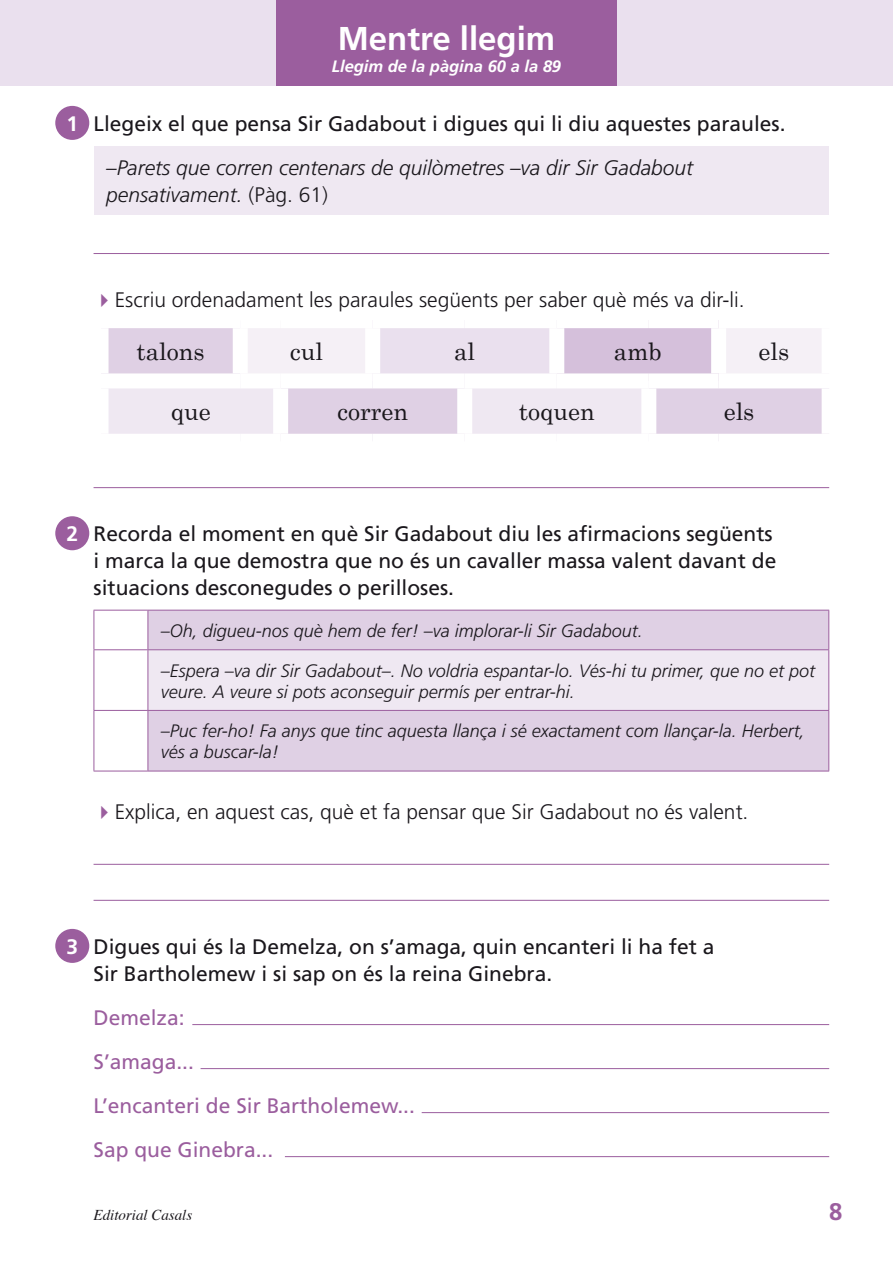
<style>
.page{position:relative;width:893px;height:1263px;background:#fff}
.page>*{position:absolute;margin:0;border:0;box-sizing:border-box;transform-origin:0 0}
.t1{font:700 33px "Frutiger";color:#fff}
.t2{font:24px "Century Schoolbook";color:#1a171c}
.t3{font:700 24px "Frutiger";color:#9b5e9e}
.t4{font:21px/27px "Frutiger";color:#1a171c}
.t5{font:300 21px "Frutiger";color:#1a171c}
.t6{font:italic 300 21px/27px "Frutiger";color:#1a171c}
.t7{font:21px/44px "Frutiger";color:#9b5e9e}
.t8{font:700 21px "Frutiger";color:#fff}
.t9{font:italic 300 18px/21px "Frutiger";color:#1a171c}
.t10{font:italic 700 16.5px "Frutiger";color:#fff}
.t11{font:italic 15px "Times";color:#1a171c}
.s1{font-style:normal}
.s2{color:#9b5e9e}
</style>
<div class="page">
<div style="left:0;top:0;width:893px;height:85px;background:#eae0ee"></div>
<div style="left:276px;top:0;width:341px;height:85px;background:#9b5e9e"></div>
<hr style="left:94px;top:253px;width:735px;height:1px;background:#9b5e9e">
<hr style="left:94px;top:487px;width:735px;height:1px;background:#9b5e9e">
<hr style="left:94px;top:864px;width:735px;height:1px;background:#9b5e9e">
<hr style="left:94px;top:900px;width:735px;height:1px;background:#9b5e9e">
<div style="left:94px;top:146px;width:734px;height:69px;background:#efe8f2"></div>
<svg style="left:109px;top:328px;width:713px;height:106px"></svg>
<div style="left:233px;top:328px;width:15px;height:45px;background:#fff"></div>
<div style="left:365px;top:328px;width:15px;height:45px;background:#fff"></div>
<div style="left:549px;top:328px;width:15px;height:45px;background:#fff"></div>
<div style="left:711px;top:328px;width:15px;height:45px;background:#fff"></div>
<div style="left:94px;top:373px;width:146px;height:15px;background:#fff"></div>
<div style="left:240px;top:373px;width:41px;height:15px;background:#fff"></div>
<div style="left:281px;top:373px;width:92px;height:15px;background:#fff"></div>
<div style="left:273px;top:388px;width:15px;height:46px;background:#fff"></div>
<div style="left:373px;top:373px;width:92px;height:15px;background:#fff"></div>
<div style="left:465px;top:373px;width:92px;height:15px;background:#fff"></div>
<div style="left:457px;top:388px;width:15px;height:46px;background:#fff"></div>
<div style="left:557px;top:373px;width:92px;height:15px;background:#fff"></div>
<div style="left:649px;top:373px;width:70px;height:15px;background:#fff"></div>
<div style="left:641px;top:388px;width:15px;height:46px;background:#fff"></div>
<div style="left:719px;top:373px;width:118px;height:15px;background:#fff"></div>
<div style="left:149px;top:611px;width:679px;height:160px;background:#dfd0e4"></div>
<div style="left:148px;top:650px;width:681px;height:60px;background:#efe8f2"></div>
<hr style="left:94px;top:610px;width:54px;height:1px;background:#9b5e9e">
<hr style="left:94px;top:610px;width:1px;height:39px;background:#9b5e9e">
<hr style="left:148px;top:610px;width:681px;height:1px;background:#9b5e9e">
<hr style="left:148px;top:610px;width:1px;height:39px;background:#9b5e9e">
<hr style="left:828px;top:610px;width:1px;height:39px;background:#9b5e9e">
<hr style="left:94px;top:649px;width:54px;height:1px;background:#9b5e9e">
<hr style="left:94px;top:650px;width:1px;height:60px;background:#9b5e9e">
<hr style="left:148px;top:649px;width:681px;height:1px;background:#9b5e9e">
<hr style="left:148px;top:650px;width:1px;height:60px;background:#9b5e9e">
<hr style="left:828px;top:650px;width:1px;height:60px;background:#9b5e9e">
<hr style="left:94px;top:710px;width:54px;height:1px;background:#9b5e9e">
<hr style="left:94px;top:711px;width:1px;height:60px;background:#9b5e9e">
<hr style="left:148px;top:710px;width:681px;height:1px;background:#9b5e9e">
<hr style="left:148px;top:711px;width:1px;height:60px;background:#9b5e9e">
<hr style="left:828px;top:711px;width:1px;height:60px;background:#9b5e9e">
<hr style="left:94px;top:771px;width:54px;height:1px;background:#9b5e9e">
<hr style="left:148px;top:771px;width:681px;height:1px;background:#9b5e9e">
<hr style="left:192px;top:1024px;width:637px;height:1px;background:#9b5e9e">
<hr style="left:201px;top:1068px;width:628px;height:1px;background:#9b5e9e">
<hr style="left:422px;top:1112px;width:407px;height:1px;background:#9b5e9e">
<hr style="left:285px;top:1156px;width:544px;height:1px;background:#9b5e9e">
<div style="left:55px;top:106px;width:34px;height:34px;background:#9b5e9e;border-radius:50%"></div>
<div style="left:55px;top:516px;width:34px;height:34px;background:#9b5e9e;border-radius:50%"></div>
<div style="left:55px;top:929px;width:34px;height:34px;background:#9b5e9e;border-radius:50%"></div>
<p class="t8" style="left:66px;top:111px;width:13px">1</p>
<h1 class="t1" style="left:338px;top:19px;width:219px">Mentre llegim</h1>
<p class="t10" style="left:332px;top:57px;width:231px">Llegim de la pàgina 60 a la 89</p>
<p class="t4" style="left:94px;top:110px;width:694px">Llegeix el que pensa Sir Gadabout i digues qui li diu aquestes paraules.</p>
<p class="t6" style="left:106px;top:154px;width:588px">–Parets que corren centenars de quilòmetres –va dir Sir Gadabout pensativament. <span class="s1">(Pàg. 61)</span></p>
<p class="t5" style="left:94px;top:288px;width:652px"><span class="s2">✔</span>Escriu ordenadament les paraules següents per saber què més va dir-li.</p>
<p class="t2" style="left:137px;top:336px;width:70px">talons</p>
<p class="t2" style="left:290px;top:336px;width:34px">cul</p>
<p class="t2" style="left:454px;top:336px;width:22px">al</p>
<p class="t2" style="left:614px;top:336px;width:50px">amb</p>
<p class="t2" style="left:758px;top:336px;width:32px">els</p>
<p class="t2" style="left:171px;top:396px;width:42px">que</p>
<p class="t2" style="left:337px;top:396px;width:72px">corren</p>
<p class="t2" style="left:519px;top:396px;width:78px">toquen</p>
<p class="t2" style="left:724px;top:396px;width:32px">els</p>
<p class="t8" style="left:66px;top:522px;width:13px">2</p>
<p class="t4" style="left:94px;top:520px;width:684px">Recorda el moment en què Sir Gadabout diu les afirmacions següents i marca la que demostra que no és un cavaller massa valent davant de situacions desconegudes o perilloses.</p>
<p class="t9" style="left:161px;top:620px;width:484px">–Oh, digueu-nos què hem de fer! –va implorar-li Sir Gadabout.</p>
<p class="t9" style="left:161px;top:660px;width:656px">–Espera –va dir Sir Gadabout–. No voldria espantar-lo. Vés-hi tu primer, que no et pot veure. A veure si pots aconseguir permís per entrar-hi.</p>
<p class="t9" style="left:161px;top:720px;width:646px">–Puc fer-ho! Fa anys que tinc aquesta llança i sé exactament com llançar-la. Herbert, vés a buscar-la!</p>
<p class="t5" style="left:94px;top:800px;width:656px"><span class="s2">✔</span>Explica, en aquest cas, què et fa pensar que Sir Gadabout no és valent.</p>
<p class="t8" style="left:66px;top:934px;width:13px">3</p>
<p class="t4" style="left:94px;top:933px;width:622px">Digues qui és la Demelza, on s’amaga, quin encanteri li ha fet a<br>Sir Bartholemew i si sap on és la reina Ginebra.</p>
<p class="t7" style="left:94px;top:995px;width:323px">Demelza:<br>S’amaga...<br>L’encanteri de Sir Bartholemew...<br>Sap que Ginebra...</p>
<p class="t11" style="left:94px;top:1202px;width:100px">Editorial Casals</p>
<p class="t3" style="left:829px;top:1198px;width:15px">8</p>
</div>
